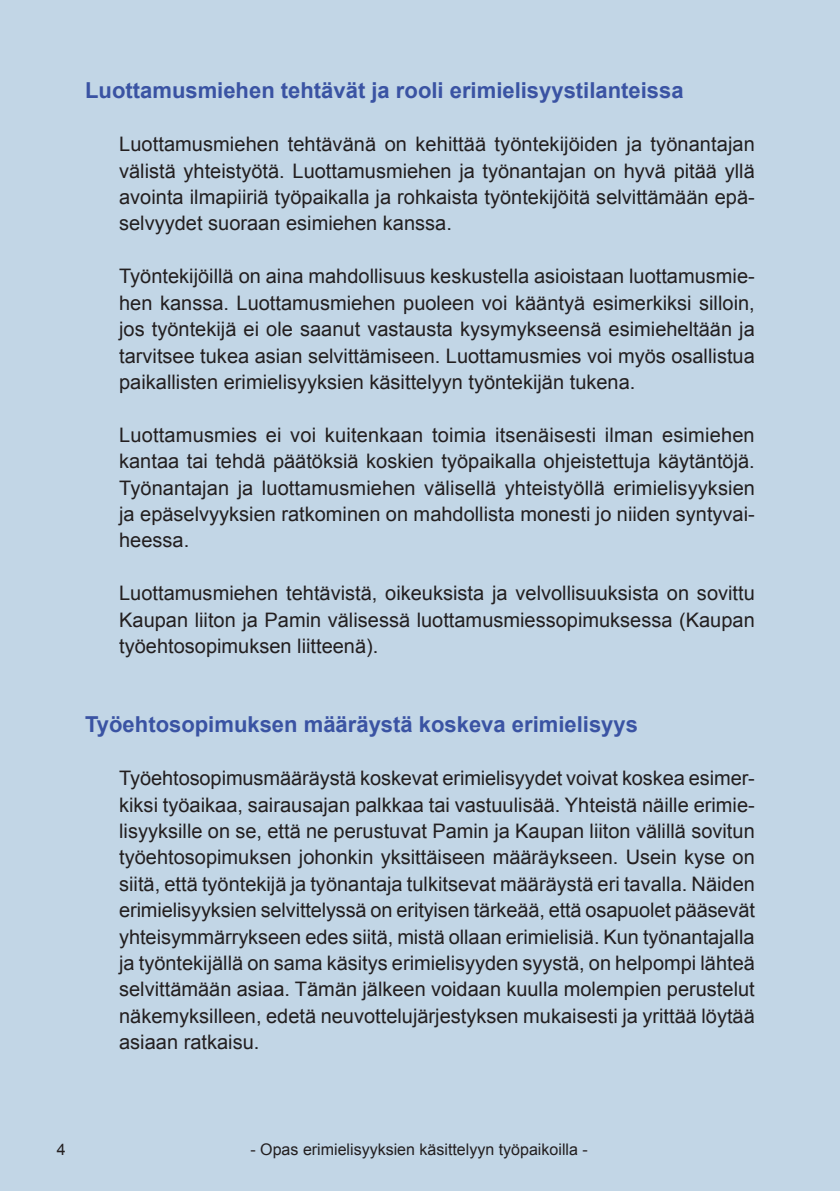
<style>
.page{position:relative;width:840px;height:1191px;background:#fff}
.page>*{position:absolute;margin:0;border:0;box-sizing:border-box;transform-origin:0 0}
.Väliotsikko_1{font:700 22px "Arial";color:#3a53a3}
.Leipäteksti{font:20px/26.4px "Arial";color:#231f20;text-align:justify}
.t1{font:16px "Arial";color:#231f20}
</style>
<div class="page">
<div style="left:0;top:0;width:839px;height:1191px;background:#c2d6e6"></div>
<p class="Väliotsikko_1" style="left:85px;top:76px;width:599px">Luottamusmiehen tehtävät ja rooli erimielisyystilanteissa</p>
<p class="Leipäteksti" style="left:119px;top:131px;width:636px">Luottamusmiehen tehtävänä on kehittää työntekijöiden ja työnantajan välistä yhteistyötä. Luottamusmiehen ja työnantajan on hyvä pitää yllä avointa ilmapiiriä työpaikalla ja rohkaista työntekijöitä selvittämään epä&shy;selvyydet suoraan esimiehen kanssa.</p>
<p class="Leipäteksti" style="left:119px;top:263px;width:636px">Työntekijöillä on aina mahdollisuus keskustella asioistaan luottamusmie&shy;hen kanssa. Luottamusmiehen puoleen voi kääntyä esimerkiksi silloin, jos työntekijä ei ole saanut vastausta kysymykseensä esimieheltään ja tarvitsee tukea asian selvittämiseen. Luottamusmies voi myös osallistua paikallisten erimielisyyksien käsittelyyn työntekijän tukena.</p>
<p class="Leipäteksti" style="left:119px;top:422px;width:637px">Luottamusmies ei voi kuitenkaan toimia itsenäisesti ilman esimiehen kantaa tai tehdä päätöksiä koskien työpaikalla ohjeistettuja käytäntöjä.<br>Työnantajan ja luottamusmiehen välisellä yhteistyöllä erimielisyyksien ja epäselvyyksien ratkominen on mahdollista monesti jo niiden syntyvai&shy;heessa.</p>
<p class="Leipäteksti" style="left:119px;top:580px;width:636px">Luottamusmiehen tehtävistä, oikeuksista ja velvollisuuksista on sovittu Kaupan liiton ja Pamin välisessä luottamusmiessopimuksessa (Kaupan työehtosopimuksen liitteenä).</p>
<p class="Väliotsikko_1" style="left:85px;top:710px;width:554px">Työehtosopimuksen määräystä koskeva erimielisyys</p>
<p class="Leipäteksti" style="left:119px;top:765px;width:637px">Työehtosopimusmääräystä koskevat erimielisyydet voivat koskea esimer&shy;kiksi työaikaa, sairausajan palkkaa tai vastuulisää. Yhteistä näille erimie&shy;lisyyksille on se, että ne perustuvat Pamin ja Kaupan liiton välillä sovitun työehtosopimuksen johonkin yksittäiseen määräykseen. Usein kyse on siitä, että työntekijä ja työnantaja tulkitsevat määräystä eri tavalla. Näiden erimielisyyksien selvittelyssä on erityisen tärkeää, että osapuolet pääsevät yhteisymmärrykseen edes siitä, mistä ollaan erimielisiä. Kun työnantajalla ja työntekijällä on sama käsitys erimielisyyden syystä, on helpompi lähteä selvittämään asiaa. Tämän jälkeen voidaan kuulla molempien perustelut näkemyksilleen, edetä neuvottelujärjestyksen mukaisesti ja yrittää löytää asiaan ratkaisu.</p>
<p class="t1" style="left:57px;top:1138px;width:10px">4</p>
<p class="t1" style="left:250px;top:1138px;width:338px">- Opas erimielisyyksien käsittelyyn työpaikoilla -</p>
</div>
